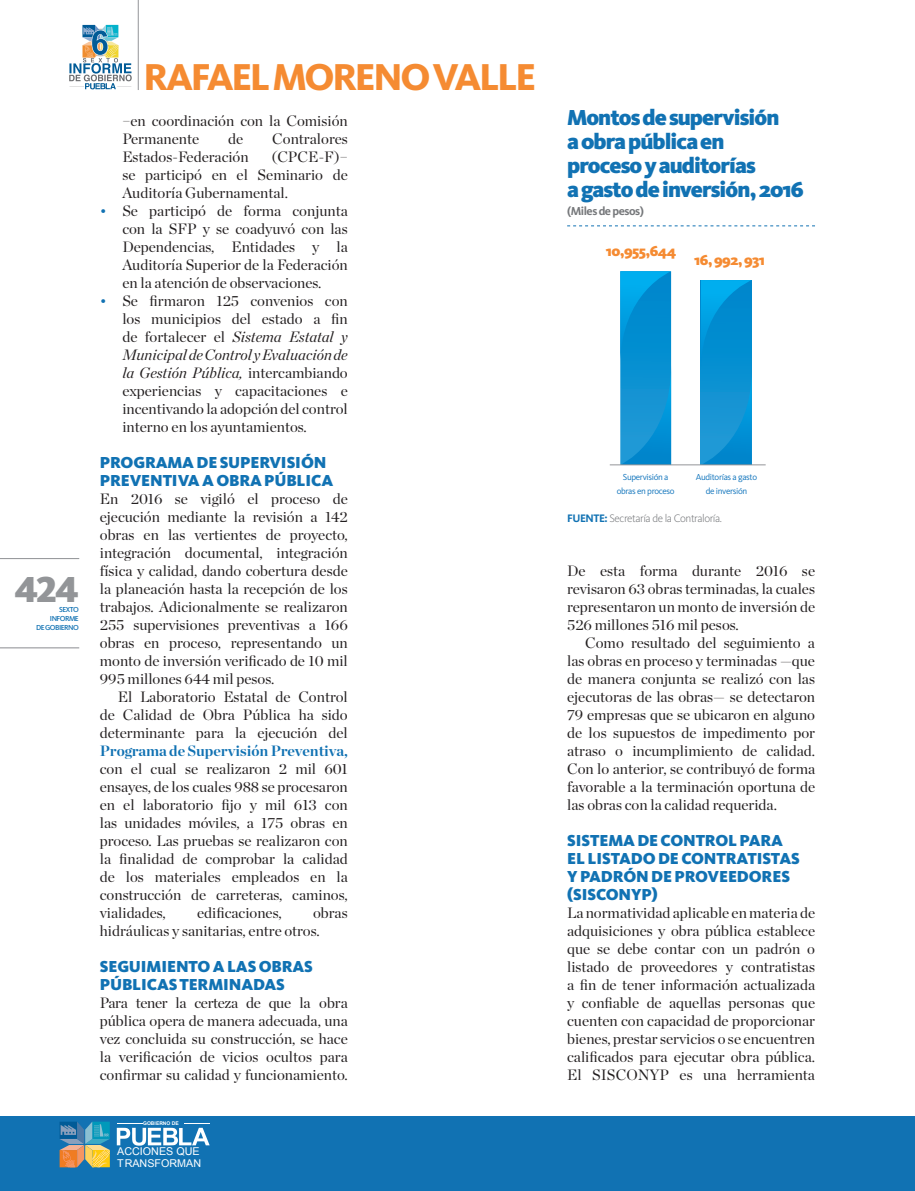
<style>
.page{position:relative;width:915px;height:1191px;background:#fff}
.page>*{position:absolute;margin:0;border:0;box-sizing:border-box;transform-origin:0 0}
.t1{font:800 38.85px "Kievit OT";letter-spacing:-.06em;color:#f58b32}
.t2{font:900 37.5px "Kievit OT";color:#939598}
.t3{font:900 22.5px/24px "Kievit OT";letter-spacing:-.04em;color:#1172b3}
.t4{font:900 16.5px/18px "Kievit OT";letter-spacing:-.01em;color:#1172b3}
.t5{font:15px/18px "Chronicle Display";color:#231f20;text-align:justify}
.t6{font:700 15px "Chronicle Display";color:#1172b3}
.t7{font:900 15px "Kievit OT";letter-spacing:-.04em;color:#f58b32}
.t8{font:700 12px "Kievit OT";letter-spacing:-.04em;color:#76787b}
.t9{font:300 11.25px "Kievit OT";letter-spacing:-.04em;color:#76787b}
.t10{font:10.8px/12px "Arial";color:#fff}
.t11{font:9px/13.8px "Kievit OT";letter-spacing:-.04em;color:#1074bc;text-align:center}
.t12{font:500 7.5px/9px "Kievit OT";letter-spacing:-.07em;color:#1172b3;text-align:right}
.t13{font:700 4.95px "Arial";color:#fff}
.s1{color:#1172b3}
.s2{font-style:italic}
.s3{font-weight:700;color:#1172b3}
</style>
<div class="page">
<div style="left:0;top:1116px;width:914px;height:75px;background:#1172b3"></div>
<svg style="left:117px;top:1123px;width:92px;height:22px"></svg>
<svg style="left:60px;top:1121px;width:50px;height:46px;background:#869a8a"></svg>
<hr style="left:0;top:558px;width:79px;height:1px;background:#939598">
<hr style="left:0;top:647px;width:79px;height:1px;background:#939598">
<hr style="left:138px;top:0;width:1px;height:90px;background:#939598">
<svg style="left:69px;top:25px;width:63px;height:64px"></svg>
<svg style="left:567px;top:225px;width:247px;height:1px"></svg>
<svg style="left:620px;top:271px;width:51px;height:193px;background:#0993d4"></svg>
<svg style="left:700px;top:280px;width:51px;height:184px;background:#0892d4"></svg>
<hr style="left:609px;top:464px;width:156px;height:1px;background:#939598">
<h2 class="t2" style="left:14px;top:567px;width:66px">424</h2>
<p class="t12" style="left:36px;top:605px;width:44px">SEXTO<br>INFORME<br>DE GOBIERNO</p>
<h1 class="t1" style="left:144px;top:54px;width:394px">RAFAEL MORENO VALLE</h1>
<p class="t5" style="left:122px;top:111px;width:227px">−en coordinación con la Comisión<br>Permanente</p>
<p class="t5" style="left:228px;top:129px;width:17px">de</p>
<p class="t5" style="left:272px;top:129px;width:77px">Contralores</p>
<p class="t5" style="left:122px;top:147px;width:128px">Estados-Federación</p>
<p class="t5" style="left:122px;top:147px;width:227px;text-indent:149px">(CPCE-F)− se participó en el Seminario de Auditoría Gubernamental.</p>
<p class="t5" style="left:122px;top:201px;width:227px;text-indent:-22px"><span class="s1">•</span> Se participó de forma conjunta con la SFP y se coadyuvó con las Dependencias, Entidades y la Auditoría Superior de la Federación en la atención de observaciones.</p>
<p class="t5" style="left:122px;top:291px;width:227px;text-indent:-22px"><span class="s1">•</span> Se firmaron 125 convenios con los municipios del estado a fin de fortalecer el <span class="s2">Sistema Estatal y Municipal de Control y Evaluación de la Gestión Pública,</span> intercambiando experiencias y capacitaciones e incentivando la adopción del control interno en los ayuntamientos.</p>
<p class="t4" style="left:100px;top:453px;width:235px">PROGRAMA DE SUPERVISIÓN<br>PREVENTIVA A OBRA PÚBLICA</p>
<p class="t5" style="left:100px;top:489px;width:249px">En 2016 se vigiló el proceso de ejecución mediante la revisión a 142 obras en las vertientes de proyecto, integración documental, integración física y calidad, dando cobertura desde la planeación hasta la recepción de los trabajos. Adicionalmente se realizaron 255 supervisiones preventivas a 166 obras en proceso, representando un monto de inversión verificado de 10 mil 995 millones 644 mil pesos.</p>
<p class="t5" style="left:100px;top:687px;width:249px;text-indent:18px">El Laboratorio Estatal de Control de Calidad de Obra Pública ha sido determinante para la ejecución del</p>
<p class="t6" style="left:100px;top:739px;width:249px">Programa de Supervisión Preventiva,</p>
<p class="t5" style="left:100px;top:759px;width:249px">con el cual se realizaron 2 mil 601 ensayes, de los cuales 988 se procesaron en el laboratorio fijo y mil 613 con las unidades móviles, a 175 obras en proceso. Las pruebas se realizaron con la finalidad de comprobar la calidad de los materiales empleados en la construcción de carreteras, caminos, vialidades,</p>
<p class="t5" style="left:197px;top:903px;width:86px">edificaciones,</p>
<p class="t5" style="left:100px;top:903px;width:249px;text-indent:213px">obras hidráulicas y sanitarias, entre otros.</p>
<p class="t4" style="left:100px;top:957px;width:214px">SEGUIMIENTO A LAS OBRAS<br>PÚBLICAS TERMINADAS</p>
<p class="t5" style="left:100px;top:993px;width:249px">Para tener la certeza de que la obra pública opera de manera adecuada, una vez concluida su construcción, se hace la verificación de vicios ocultos para confirmar su calidad y funcionamiento.</p>
<p class="t13" style="left:143px;top:1119px;width:37px">GOBIERNO DE</p>
<p class="t10" style="left:117px;top:1145px;width:85px">ACCIONES QUE<br>TRANSFORMAN</p>
<h3 class="t3" style="left:567px;top:105px;width:238px">Montos de supervisión<br>a 0bra pública en proceso y auditorías<br>a gasto de inversión, 2016</h3>
<p class="t8" style="left:567px;top:204px;width:78px">(Miles de pesos)</p>
<p class="t7" style="left:605px;top:242px;width:72px">10,955,644</p>
<p class="t7" style="left:694px;top:251px;width:72px">16, 992, 931</p>
<p class="t11" style="left:616px;top:470px;width:59px">Supervisión a obras en proceso</p>
<p class="t11" style="left:695px;top:470px;width:63px">Auditorías a gasto de inversión</p>
<p class="t9" style="left:567px;top:511px;width:156px"><span class="s3">FUENTE:</span> Secretaría de la Contraloría.</p>
<p class="t5" style="left:567px;top:561px;width:249px">De esta forma durante 2016 se revisaron 63 obras terminadas, la cuales representaron un monto de inversión de 526 millones 516 mil pesos.</p>
<p class="t5" style="left:567px;top:633px;width:249px;text-indent:18px">Como resultado del seguimiento a las obras en proceso y terminadas —que de manera conjunta se realizó con las ejecutoras de las obras— se detectaron 79 empresas que se ubicaron en alguno de los supuestos de impedimento por atraso o incumplimiento de calidad.<br>Con lo anterior, se contribuyó de forma favorable a la terminación oportuna de las obras con la calidad requerida.</p>
<p class="t4" style="left:567px;top:831px;width:234px">SISTEMA DE CONTROL PARA<br>EL LISTADO DE CONTRATISTAS<br>Y PADRÓN DE PROVEEDORES (SISCONYP)</p>
<p class="t5" style="left:567px;top:903px;width:249px">La normatividad aplicable en materia de adquisiciones y obra pública establece que se debe contar con un padrón o listado de proveedores y contratistas a fin de tener información actualizada y confiable de aquellas personas que cuenten con capacidad de proporcionar bienes, prestar servicios o se encuentren calificados para ejecutar obra pública.<br>El SISCONYP es una herramienta</p>
</div>
